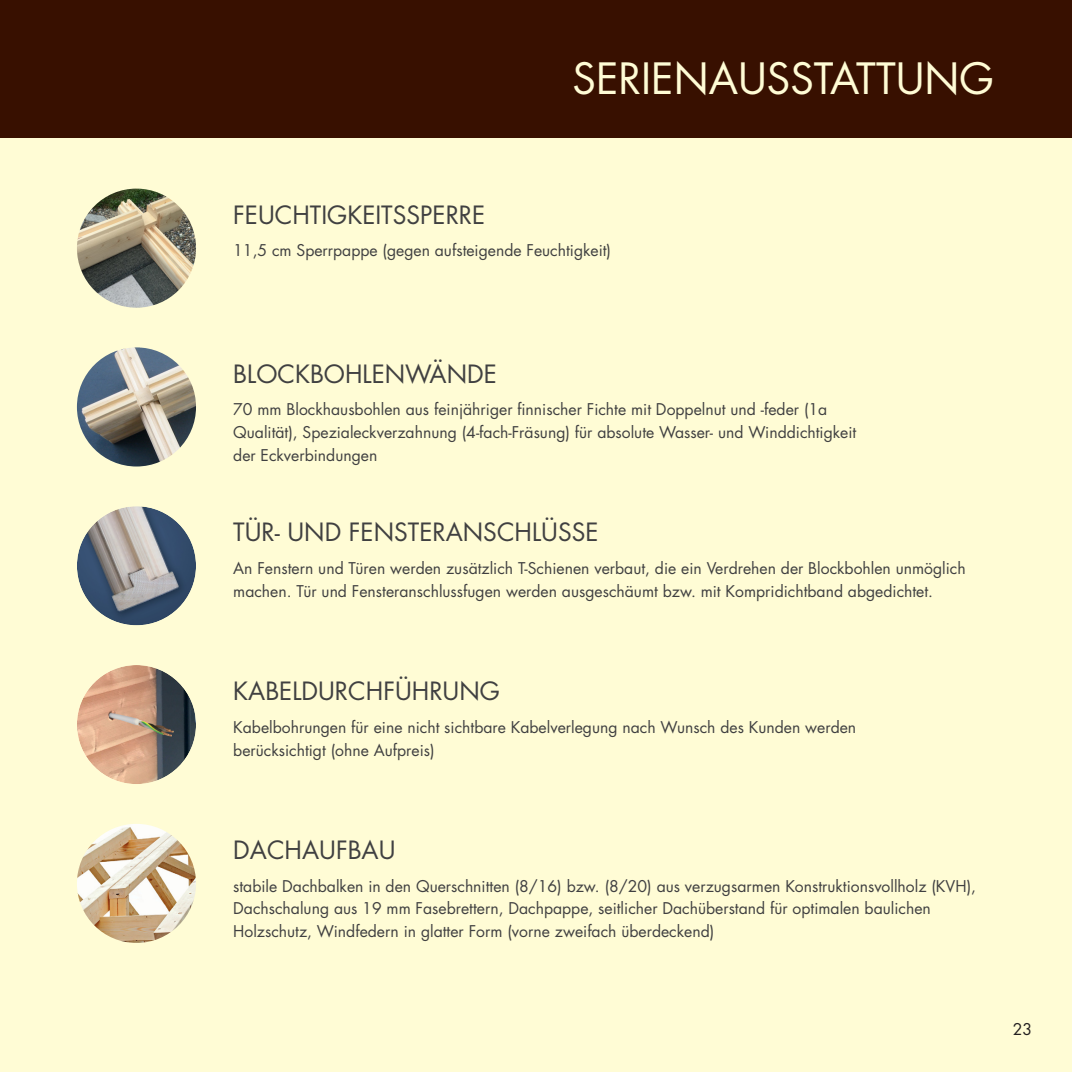
<style>
.page{position:relative;width:1072px;height:1072px;background:#fff}
.page>*{position:absolute;margin:0;border:0;box-sizing:border-box;transform-origin:0 0}
.t1{font:42px "Futura Std";color:#fffcd5}
.t2{font:24.5px "Futura Std";color:#404041}
.t3{font:15.75px/22.8px "Futura Std";color:#404041}
.t4{font:15.75px "Futura Std";color:#231f20}
</style>
<div class="page">
<div style="left:0;top:0;width:1071px;height:1071px;background:#381000"></div>
<div style="left:0;top:139px;width:1071px;height:932px;background:#fffcd5"></div>
<img style="left:77px;top:665px;width:119px;height:119px;border-radius:50%">
<img style="left:77px;top:823px;width:119px;height:120px;border-radius:50%">
<img style="left:77px;top:189px;width:119px;height:119px;border-radius:50%">
<img style="left:77px;top:506px;width:119px;height:119px;border-radius:50%">
<img style="left:77px;top:347px;width:119px;height:119px;border-radius:50%">
<h1 class="t1" style="left:572px;top:59px;width:423px">SERIENAUSSTATTUNG</h1>
<h2 class="t2" style="left:233px;top:203px;width:253px">FEUCHTIGKEITSSPERRE</h2>
<p class="t3" style="left:233px;top:240px;width:379px">11,5 cm Sperrpappe (gegen aufsteigende Feuchtigkeit)</p>
<h2 class="t2" style="left:233px;top:362px;width:265px">BLOCKBOHLENWÄNDE</h2>
<p class="t3" style="left:233px;top:399px;width:624px">70 mm Blockhausbohlen aus feinjähriger finnischer Fichte mit Doppelnut und -feder (1a<br>Qualität), Spezialeckverzahnung (4-fach-Fräsung) für absolute Wasser- und Winddichtigkeit der Eckverbindungen</p>
<h2 class="t2" style="left:233px;top:521px;width:367px">TÜR- UND FENSTERANSCHLÜSSE</h2>
<p class="t3" style="left:233px;top:558px;width:734px">An Fenstern und Türen werden zusätzlich T-Schienen verbaut, die ein Verdrehen der Blockbohlen unmöglich machen. Tür und Fensteranschlussfugen werden ausgeschäumt bzw. mit Kompridichtband abgedichtet.</p>
<h2 class="t2" style="left:233px;top:679px;width:268px">KABELDURCHFÜHRUNG</h2>
<p class="t3" style="left:233px;top:717px;width:624px">Kabelbohrungen für eine nicht sichtbare Kabelverlegung nach Wunsch des Kunden werden berücksichtigt (ohne Aufpreis)</p>
<h2 class="t2" style="left:233px;top:838px;width:164px">DACHAUFBAU</h2>
<p class="t3" style="left:233px;top:875px;width:744px">stabile Dachbalken in den Querschnitten (8/16) bzw. (8/20) aus verzugsarmen Konstruktionsvollholz (KVH),<br>Dachschalung aus 19 mm Fasebrettern, Dachpappe, seitlicher Dachüberstand für optimalen baulichen<br>Holzschutz, Windfedern in glatter Form (vorne zweifach überdeckend)</p>
<p class="t4" style="left:1012px;top:1022px;width:21px">23</p>
</div>
